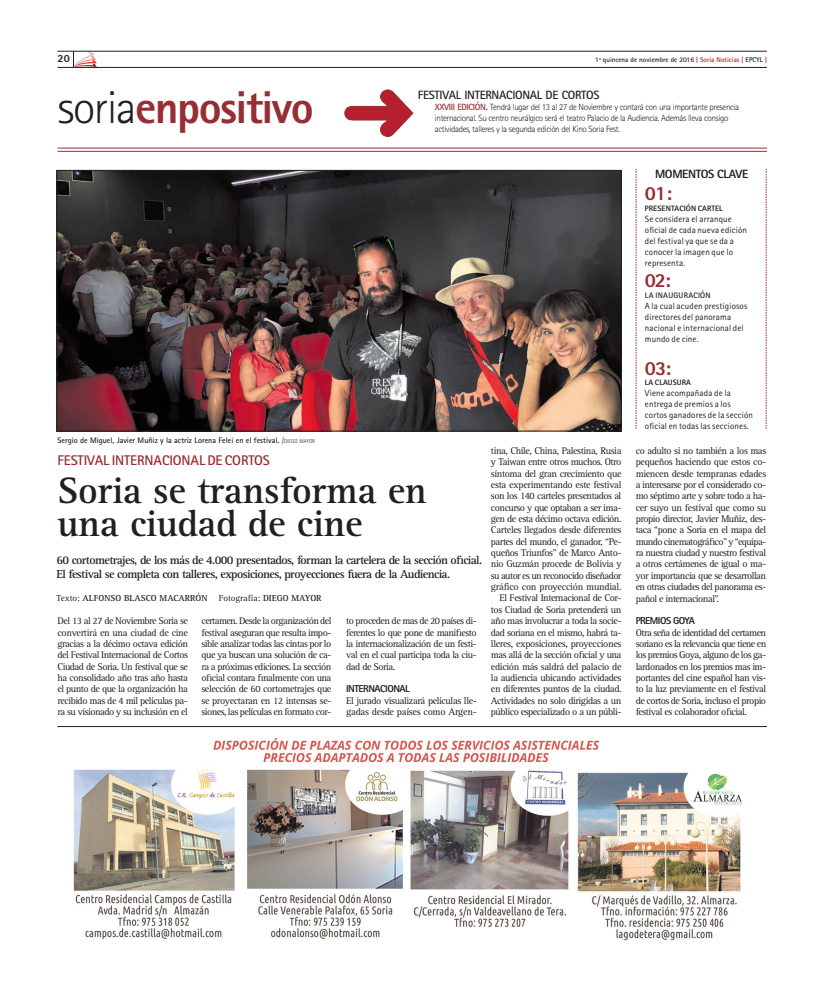
<style>
.page{position:relative;width:823px;height:993px;background:#fff}
.page>*{position:absolute;margin:0;border:0;box-sizing:border-box;transform-origin:0 0}
.t1{font:800 46px "Rotis Sans Serif Std";letter-spacing:-.035em;color:#962e33}
.t2{font:700 38px/33px "Rotis Serif Std";letter-spacing:-.01em;color:#231f20}
.t3{font:800 20px "Rotis Sans Serif Std";color:#962e33}
.t4{font:700 14px "Rotis Sans Serif Std";letter-spacing:-.01em;color:#962e33}
.t5{font:700 12px/14px "Rotis Serif Std";letter-spacing:-.05em;color:#231f20}
.t6{font:700 12px "Rotis Sans Serif Std";letter-spacing:-.025em;color:#231f20}
.t7{font:800 12px "Rotis Sans Serif Std";letter-spacing:-.03em;color:#231f20}
.t8{font:800 11px "Rotis Sans Serif Std";color:#231f20}
.t9{font:10px/11.3px "Rotis Serif Std";letter-spacing:-.05em;color:#231f20;text-align:justify}
.t10{font:800 10px "Rotis Sans Serif Std";letter-spacing:-.05em;color:#231f20}
.t11{font:9px/11px "Rotis Sans Serif Std";letter-spacing:.015em;color:#231f20}
.t12{font:300 9px/11px "Rotis Sans Serif Std";letter-spacing:-.04em;color:#231f20}
.t13{font:700 9px "Rotis Serif Std";color:#231f20}
.t14{font:9px "Rotis Serif Std";color:#231f20}
.t15{font:700 8px "Rotis Sans Serif Std";color:#231f20}
.t16{font:700 8px "Rotis Sans Serif Std";letter-spacing:.03em;color:#231f20}
.t17{font:800 7.8px "Rotis Sans Serif Std";letter-spacing:.01em;color:#231f20}
.t18{font:700 7px "Rotis Sans Serif Std";color:#231f20}
.s1{color:#b61f2d}
.s2{font-weight:300;color:#231f20}
.s3{font-weight:700;color:#962e33}
.s4{font-weight:300}
.s5{font-weight:300;font-size:5.6px}
.s6{font-weight:400}
.s7{font-weight:700}
</style>
<div class="page">
<hr style="left:57px;top:148px;width:709px;height:1px;background:#962e33">
<hr style="left:57px;top:151px;width:709px;height:1px;background:#962e33">
<svg style="left:344px;top:89px;width:70px;height:48px"></svg>
<hr style="left:57px;top:726px;width:709px;height:1px;background:#231f20">
<hr style="left:57px;top:67px;width:709px;height:1px;background:#231f20">
<hr style="left:57px;top:51px;width:709px;height:1px;background:#231f20">
<svg style="left:73px;top:51px;width:24px;height:16px"></svg>
<img style="left:59px;top:172px;width:560px;height:257px">
<div style="left:57px;top:170px;width:564px;height:261px;border:1px solid #231f20"></div>
<svg style="left:765px;top:169px;width:1px;height:260px"></svg>
<svg style="left:635px;top:169px;width:1px;height:260px"></svg>
<img style="left:73px;top:738px;width:670px;height:203px">
<p class="t8" style="left:57px;top:52px;width:14px">20</p>
<p class="t18" style="left:595px;top:56px;width:173px">1ª quincena de noviembre de 2016 <span class="s1">| Soria Noticias |</span> EPCYL <span class="s1">|</span></p>
<h1 class="t1" style="left:57px;top:78px;width:257px"><span class="s2">soria</span>enpositivo</h1>
<p class="t6" style="left:417px;top:87px;width:183px">FESTIVAL INTERNACIONAL DE CORTOS</p>
<p class="t12" style="left:434px;top:101px;width:305px"><span class="s3">XXVIII EDICIÓN.</span> Tendrá lugar del 13 al 27 de Noviembre y contará con una importante presencia internacional. Su centro neurálgico será el teatro Palacio de la Audiencia. Además lleva consigo actividades, talleres y la segunda edición del Kino Soria Fest.</p>
<p class="t15" style="left:57px;top:434px;width:259px">Sergio de Miguel, Javier Muñiz y la actriz Lorena Felei en el festival. <span class="s4">/</span><span class="s5">DIEGO MAYOR</span></p>
<h3 class="t4" style="left:57px;top:451px;width:214px">FESTIVAL INTERNACIONAL DE CORTOS</h3>
<h2 class="t2" style="left:57px;top:474px;width:370px">Soria se transforma en una ciudad de cine</h2>
<p class="t5" style="left:56px;top:553px;width:427px">60 cortometrajes, de los más de 4.000 presentados, forman la cartelera de la sección oficial.<br>El festival se completa con talleres, exposiciones, proyecciones fuera de la Audiencia.</p>
<p class="t13" style="left:56px;top:593px;width:152px"><span class="s6">Texto:</span> ALFONSO BLASCO MACARRÓN</p>
<p class="t14" style="left:219px;top:593px;width:104px">Fotografía: <span class="s7">DIEGO MAYOR</span></p>
<p class="t9" style="left:57px;top:615px;width:132px">Del 13 al 27 de Noviembre Soria se convertirá en una ciudad de cine gracias a la décimo octava edición del Festival Internacional de Cortos Ciudad de Soria. Un festival que se ha consolidado año tras año hasta el punto de que la organización ha recibido mas de 4 mil películas pa&shy;ra su visionado y su inclusión en el</p>
<p class="t9" style="left:201px;top:615px;width:131px">certamen. Desde la organización del festival aseguran que resulta impo&shy;sible analizar todas las cintas por lo que ya buscan una solución de ca&shy;ra a próximas ediciones. La sección oficial contara finalmente con una selección de 60 cortometrajes que se proyectaran en 12 intensas se&shy;siones, las películas en formato cor-</p>
<p class="t9" style="left:346px;top:615px;width:132px">to proceden de mas de 20 países di&shy;ferentes lo que pone de manifiesto la internacionalización de un festi&shy;val en el cual participa toda la ciu&shy;dad de Soria.</p>
<p class="t10" style="left:346px;top:682px;width:65px">INTERNACIONAL</p>
<p class="t9" style="left:346px;top:694px;width:132px">El jurado visualizará películas lle&shy;gadas desde países como Argen-</p>
<p class="t7" style="left:654px;top:166px;width:95px">MOMENTOS CLAVE</p>
<h3 class="t3" style="left:644px;top:180px;width:29px">01:</h3>
<p class="t17" style="left:644px;top:203px;width:79px">PRESENTACIÓN CARTEL</p>
<p class="t11" style="left:644px;top:213px;width:104px">Se considera el arranque oficial de cada nueva edición del festival ya que se da a conocer la imagen que lo representa.</p>
<h3 class="t3" style="left:644px;top:268px;width:27px">02:</h3>
<p class="t16" style="left:644px;top:290px;width:67px">LA INAUGURACIÓN</p>
<p class="t11" style="left:644px;top:300px;width:104px">A la cual acuden prestigiosos directores del panorama nacional e internacional del mundo de cine.</p>
<h3 class="t3" style="left:644px;top:355px;width:28px">03:</h3>
<p class="t17" style="left:644px;top:377px;width:47px">LA CLAUSURA</p>
<p class="t11" style="left:644px;top:387px;width:110px">Viene acompañada de la entrega de premios a los cortos ganadores de la sección oficial en todas las secciones.</p>
<p class="t9" style="left:490px;top:445px;width:132px;text-align:right">tina, Chile, China, Palestina, Rusia y Taiwan entre otros muchos. Otro síntoma del gran crecimiento que esta experimentando este festival son los 140 carteles presentados al concurso y que optaban a ser ima&shy;gen de esta décimo octava edición.<br>Carteles llegados desde diferentes partes del mundo, el ganador, “Pe&shy;queños Triunfos” de Marco Anto&shy;nio Guzmán procede de Bolivia y su autor es un reconocido diseñador gráfico con proyección mundial.<br>El Festival Internacional de Cor&shy;tos Ciudad de Soria pretenderá un año mas involucrar a toda la socie&shy;dad soriana en el mismo, habrá ta&shy;lleres, exposiciones, proyecciones mas allá de la sección oficial y una edición más saldrá del palacio de la audiencia ubicando actividades en diferentes puntos de la ciudad.<br>Actividades no solo dirigidas a un público especializado o a un públi-</p>
<p class="t9" style="left:635px;top:445px;width:132px">co adulto si no también a los mas pequeños haciendo que estos co&shy;miencen desde tempranas edades a interesarse por el considerado co&shy;mo séptimo arte y sobre todo a ha&shy;cer suyo un festival que como su propio director, Javier Muñiz, des&shy;taca “pone a Soria en el mapa del mundo cinematográfico” y “equipa&shy;ra nuestra ciudad y nuestro festival a otros certámenes de igual o ma&shy;yor importancia que se desarrollan en otras ciudades del panorama es&shy;pañol e internacional”.</p>
<p class="t10" style="left:635px;top:614px;width:61px">PREMIOS GOYA</p>
<p class="t9" style="left:635px;top:626px;width:132px">Otra seña de identidad del certamen soriano es la relevancia que tiene en los premios Goya, alguno de los ga&shy;lardonados en los premios mas im&shy;portantes del cine español han vis&shy;to la luz previamente en el festival de cortos de Soria, incluso el propio festival es colaborador oficial.</p>
</div>
